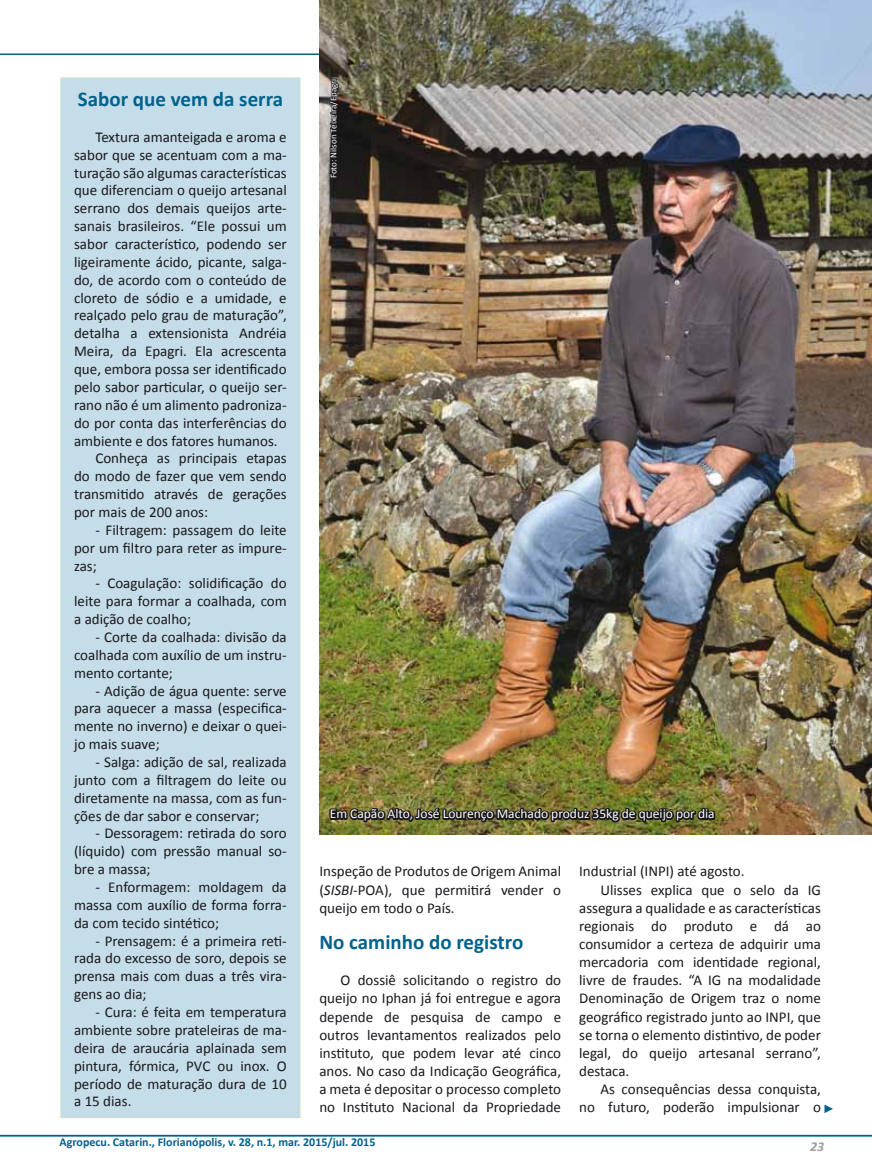
<style>
.page{position:relative;width:872px;height:1170px;background:#fff}
.page>*{position:absolute;margin:0;border:0;box-sizing:border-box;transform-origin:0 0}
.t1{font:700 21px "Calibri";color:#00628d}
.t2{font:15px/17.9px "Calibri";color:#1a171c;text-align:justify}
.t3{font:13.5px "Calibri";color:#fff}
.t4{font:italic 700 13.5px "Calibri";color:#9c9e9f}
.t5{font:700 12px "Calibri";color:#00628d}
.t6{font:9px "Calibri";color:#fff}
.s1{font-style:italic}
</style>
<div class="page">
<hr style="left:0;top:53px;width:872px;height:2px;background:#00628d">
<hr style="left:0;top:1134px;width:872px;height:2px;background:#00628d">
<div style="left:60px;top:77px;width:241px;height:1041px;background:#c5dde8;border:1px solid #fffee2"></div>
<img style="left:319px;top:0;width:553px;height:834px">
<img style="left:327px;top:793px;width:390px;height:42px">
<svg style="left:328px;top:77px;width:12px;height:102px"></svg>
<svg style="left:824px;top:1104px;width:9px;height:8px"></svg>
<h1 class="t1" style="left:78px;top:84px;width:207px">Sabor que vem da serra</h1>
<p class="t2" style="left:95px;top:127px;width:193px">Textura amanteigada e aroma e</p>
<p class="t2" style="left:74px;top:145px;width:214px">sabor que se acentuam com a ma-</p>
<p class="t2" style="left:74px;top:163px;width:214px">turação são algumas características</p>
<p class="t2" style="left:74px;top:181px;width:214px">que diferenciam o queijo artesanal</p>
<p class="t2" style="left:74px;top:199px;width:214px">serrano dos demais queijos arte-</p>
<p class="t2" style="left:74px;top:217px;width:214px">sanais brasileiros. “Ele possui um</p>
<p class="t2" style="left:74px;top:235px;width:214px">sabor característico, podendo ser</p>
<p class="t2" style="left:74px;top:252px;width:214px">ligeiramente ácido, picante, salga-</p>
<p class="t2" style="left:74px;top:270px;width:214px">do, de acordo com o conteúdo de</p>
<p class="t2" style="left:74px;top:288px;width:214px">cloreto de sódio e a umidade, e</p>
<p class="t2" style="left:74px;top:306px;width:214px">realçado pelo grau de maturação”,</p>
<p class="t2" style="left:74px;top:324px;width:214px">detalha a extensionista Andréia</p>
<p class="t2" style="left:74px;top:342px;width:214px">Meira, da Epagri. Ela acrescenta</p>
<p class="t2" style="left:74px;top:360px;width:214px">que, embora possa ser identificado</p>
<p class="t2" style="left:74px;top:377px;width:214px">pelo sabor particular, o queijo ser-</p>
<p class="t2" style="left:74px;top:395px;width:214px">rano não é um alimento padroniza-</p>
<p class="t2" style="left:74px;top:413px;width:214px">do por conta das interferências do</p>
<p class="t2" style="left:74px;top:431px;width:205px">ambiente e dos fatores humanos.</p>
<p class="t2" style="left:95px;top:449px;width:193px">Conheça as principais etapas</p>
<p class="t2" style="left:74px;top:467px;width:214px">do modo de fazer que vem sendo</p>
<p class="t2" style="left:74px;top:484px;width:214px">transmitido através de gerações</p>
<p class="t2" style="left:74px;top:502px;width:136px">por mais de 200 anos:</p>
<p class="t2" style="left:74px;top:520px;width:214px;text-indent:21px">- Filtragem: passagem do leite por um filtro para reter as impure&shy;zas;</p>
<p class="t2" style="left:74px;top:574px;width:214px;text-indent:21px">- Coagulação: solidificação do leite para formar a coalhada, com a adição de coalho;</p>
<p class="t2" style="left:74px;top:627px;width:214px;text-indent:21px">- Corte da coalhada: divisão da coalhada com auxílio de um instru&shy;mento cortante;</p>
<p class="t2" style="left:74px;top:681px;width:214px;text-indent:21px">- Adição de água quente: serve para aquecer a massa (especifica&shy;mente no inverno) e deixar o quei&shy;jo mais suave;</p>
<p class="t2" style="left:74px;top:752px;width:214px;text-indent:21px">- Salga: adição de sal, realizada junto com a filtragem do leite ou diretamente na massa, com as fun&shy;ções de dar sabor e conservar;</p>
<p class="t2" style="left:74px;top:824px;width:214px;text-indent:21px">- Dessoragem: retirada do soro (líquido) com pressão manual so&shy;bre a massa;</p>
<p class="t2" style="left:74px;top:877px;width:214px;text-indent:21px">- Enformagem: moldagem da massa com auxílio de forma forra&shy;da com tecido sintético;</p>
<p class="t2" style="left:74px;top:931px;width:214px;text-indent:21px">- Prensagem: é a primeira reti&shy;rada do excesso de soro, depois se prensa mais com duas a três vira&shy;gens ao dia;</p>
<p class="t2" style="left:74px;top:1002px;width:214px;text-indent:21px">- Cura: é feita em temperatura ambiente sobre prateleiras de ma&shy;deira de araucária aplainada sem pintura, fórmica, PVC ou inox. O período de maturação dura de 10 a 15 dias.</p>
<p class="t6" style="left:327px;top:178px;width:101px;rotate:-90deg">Foto: Nilson Teixeira/Epagri</p>
<p class="t3" style="left:330px;top:804px;width:386px">Em Capão Alto, José Lourenço Machado produz 35kg de queijo por dia</p>
<p class="t2" style="left:319px;top:861px;width:243px">Inspeção de Produtos de Origem Animal (<span class="s1">SISBI</span>-POA), que permitirá vender o queijo em todo o País.</p>
<h1 class="t1" style="left:319px;top:927px;width:205px">No caminho do registro</h1>
<p class="t2" style="left:319px;top:970px;width:243px;text-indent:21px">O dossiê solicitando o registro do queijo no Iphan já foi entregue e agora depende de pesquisa de campo e outros levantamentos realizados pelo instituto, que podem levar até cinco anos. No caso da Indicação Geográfica, a meta é depositar o processo completo no Instituto Nacional da Propriedade</p>
<p class="t2" style="left:579px;top:862px;width:167px">Industrial (INPI) até agosto.</p>
<p class="t2" style="left:600px;top:880px;width:222px">Ulisses explica que o selo da IG</p>
<p class="t2" style="left:579px;top:898px;width:243px">assegura a qualidade e as características</p>
<p class="t2" style="left:579px;top:916px;width:243px">regionais do produto e dá ao</p>
<p class="t2" style="left:579px;top:934px;width:243px">consumidor a certeza de adquirir uma</p>
<p class="t2" style="left:579px;top:952px;width:243px">mercadoria com identidade regional,</p>
<p class="t2" style="left:579px;top:970px;width:243px">livre de fraudes. “A IG na modalidade</p>
<p class="t2" style="left:579px;top:989px;width:243px">Denominação de Origem traz o nome</p>
<p class="t2" style="left:579px;top:1007px;width:243px">geográfico registrado junto ao INPI, que</p>
<p class="t2" style="left:579px;top:1025px;width:243px">se torna o elemento distintivo, de poder</p>
<p class="t2" style="left:579px;top:1043px;width:243px">legal, do queijo artesanal serrano”,</p>
<p class="t2" style="left:579px;top:1061px;width:52px">destaca.</p>
<p class="t2" style="left:600px;top:1079px;width:222px">As consequências dessa conquista,</p>
<p class="t2" style="left:579px;top:1097px;width:243px">no futuro, poderão impulsionar o</p>
<p class="t5" style="left:60px;top:1133px;width:317px">Agropecu. Catarin., Florianópolis, v. 28, n.1, mar. 2015/jul. 2015</p>
<p class="t4" style="left:810px;top:1137px;width:16px">23</p>
</div>
